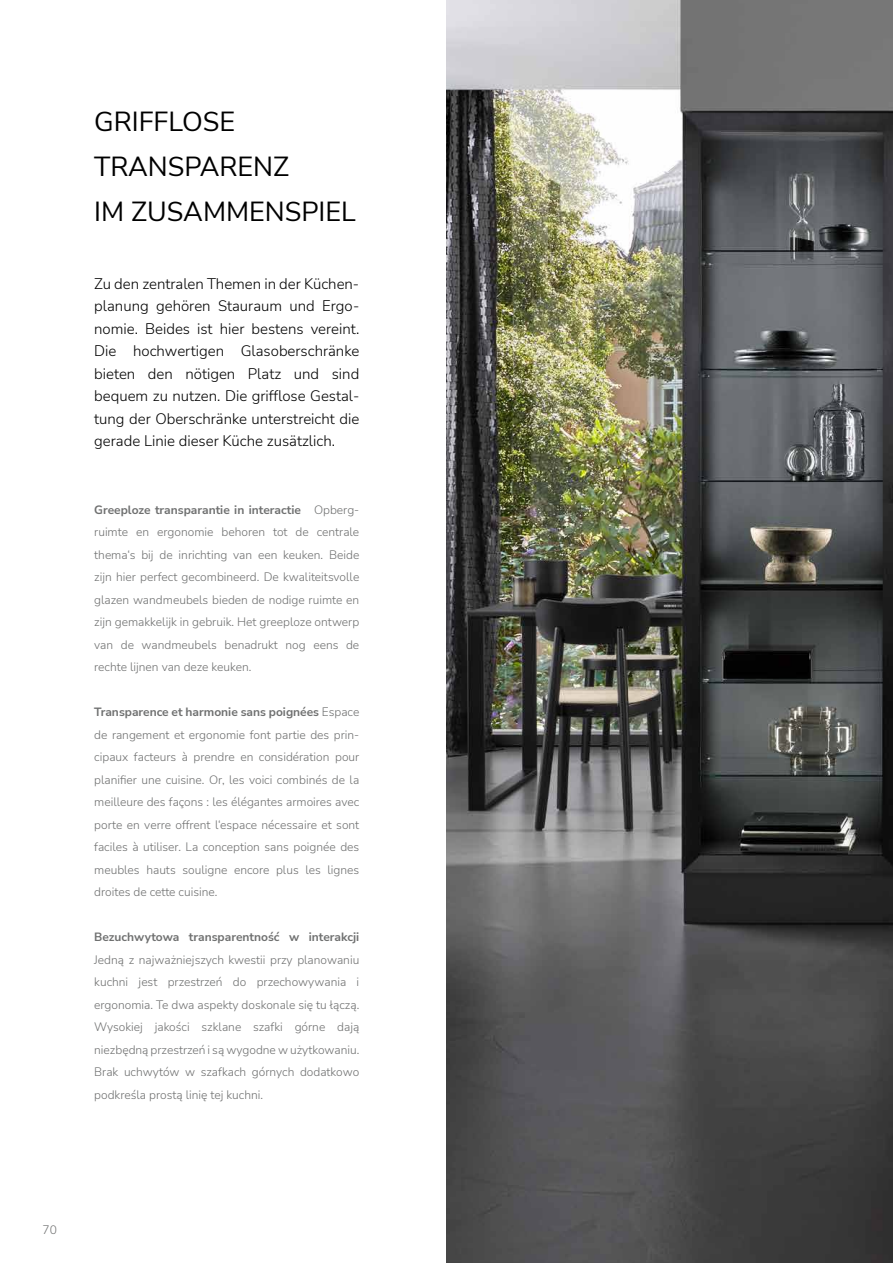
<style>
.page{position:relative;width:893px;height:1263px;background:#fff}
.page>*{position:absolute;margin:0;border:0;box-sizing:border-box;transform-origin:0 0}
.t1{font:27px/45px "Nunito Sans";color:#000}
.t2{font:300 15px/22.5px "Nunito Sans";color:#000;text-align:justify}
.t3{font:300 12px/22.5px "Nunito Sans";color:#6f7070;text-align:justify}
.t4{font:700 12px "Nunito Sans";color:#6f7070}
.s1{font-weight:700}
</style>
<div class="page">
<img style="left:446px;top:0;width:447px;height:1263px">
<h1 class="t1" style="left:94px;top:98px;width:263px">GRIFFLOSE<br>TRANSPARENZ<br>IM ZUSAMMENSPIEL</h1>
<p class="t2" style="left:94px;top:272px;width:267px">Zu den zentralen Themen in der Küchen&shy;planung gehören Stauraum und Ergo&shy;nomie. Beides ist hier bestens vereint.<br>Die hochwertigen Glasoberschränke bieten den nötigen Platz und sind bequem zu nutzen. Die grifflose Gestal&shy;tung der Oberschränke unterstreicht die gerade Linie dieser Küche zusätzlich.</p>
<p class="t3" style="left:94px;top:498px;width:267px"><span class="s1">Greeploze transparantie in interactie</span> Opberg&shy;ruimte en ergonomie behoren tot de centrale thema‘s bij de inrichting van een keuken. Beide zijn hier perfect gecombineerd. De kwaliteitsvolle glazen wandmeubels bieden de nodige ruimte en zijn gemakkelijk in gebruik. Het greeploze ontwerp van de wandmeubels benadrukt nog eens de rechte lijnen van deze keuken.</p>
<p class="t3" style="left:94px;top:700px;width:267px"><span class="s1">Transparence et harmonie sans poignées</span> Espace de rangement et ergonomie font partie des prin&shy;cipaux facteurs à prendre en considération pour planifier une cuisine. Or, les voici combinés de la meilleure des façons : les élégantes armoires avec porte en verre offrent l‘espace nécessaire et sont faciles à utiliser. La conception sans poignée des meubles hauts souligne encore plus les lignes droites de cette cuisine.</p>
<p class="t4" style="left:94px;top:929px;width:267px">Bezuchwytowa transparentność w interakcji</p>
<p class="t3" style="left:94px;top:948px;width:267px">Jedną z najważniejszych kwestii przy planowaniu kuchni jest przestrzeń do przechowywania i ergonomia. Te dwa aspekty doskonale się tu łączą.<br>Wysokiej jakości szklane szafki górne dają niezbędną przestrzeń i są wygodne w użytkowaniu.<br>Brak uchwytów w szafkach górnych dodatkowo podkreśla prostą linię tej kuchni.</p>
<p class="t3" style="left:43px;top:1218px;width:16px">70</p>
</div>
